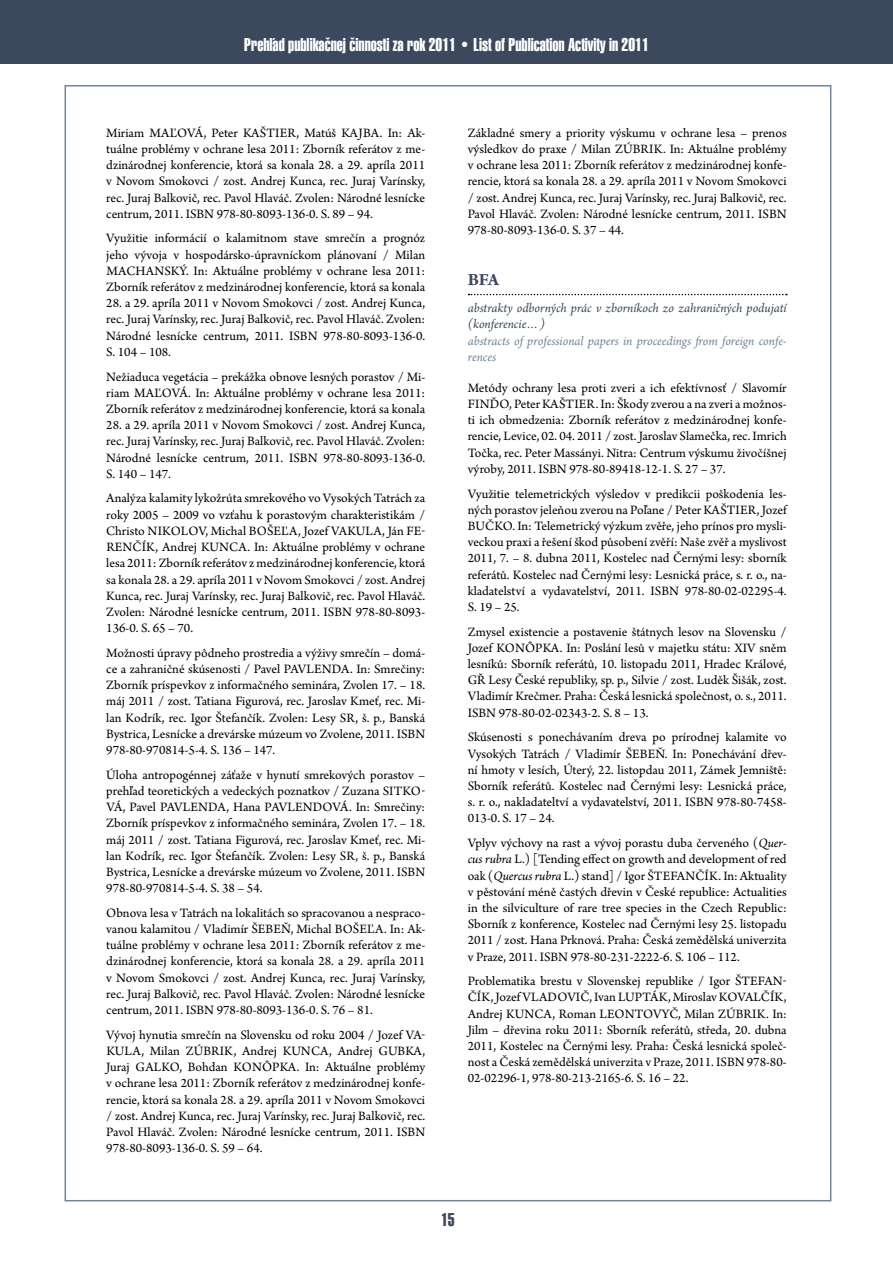
<style>
.page{position:relative;width:893px;height:1263px;background:#fff}
.page>*{position:absolute;margin:0;border:0;box-sizing:border-box;transform-origin:0 0}
.t1{font:18px "Swiss 911 AT Extra Compressed";color:#fff}
.t2{font:700 18px "Arno Pro";color:#3c485e}
.t3{font:18px "Swiss 911 AT Extra Compressed";color:#3c485e}
.t4{font:13.5px/16.2px "Arno Pro";color:#000;text-align:justify}
.t5{font:italic 13.5px/16.2px "Arno Pro";letter-spacing:-.005em;color:#3c485e}
.t6{font:italic 13.5px/16.2px "Arno Pro";letter-spacing:-.005em;color:#72859d}
.s1{font-style:italic}
</style>
<div class="page">
<div style="left:0;top:0;width:893px;height:64px;background:#3c485e"></div>
<svg style="left:468px;top:294px;width:319px;height:1px"></svg>
<h1 class="t1" style="left:244px;top:35px;width:406px">Prehľad publikačnej činnosti za rok 2011 • List of Publication Activity in 2011</h1>
<p class="t4" style="left:106px;top:125px;width:65px">Miriam Maľov</p>
<p class="t4" style="left:195px;top:125px;width:156px">á, Peter Kaštier, Matúš Kajba</p>
<p class="t4" style="left:106px;top:125px;width:320px;text-indent:273px">. In: Ak&shy;tuálne problémy v ochrane lesa 2011: Zborník referátov z me&shy;dzinárodnej konferencie, ktorá sa konala 28. a 29. apríla 2011 v Novom Smokovci / zost. Andrej Kunca, rec. Juraj Varínsky, rec. Juraj Balkovič, rec. Pavol Hlaváč. Zvolen: Národné lesnícke centrum, 2011. ISBN 978-80-8093-136-0. S. 89 – 94.</p>
<p class="t4" style="left:106px;top:231px;width:320px">Využitie informácií o kalamitnom stave smrečín a prognóz jeho vývoja v hospodársko-úpravníckom plánovaní / Milan Machansk</p>
<p class="t4" style="left:106px;top:263px;width:320px;text-align:right">ý. In: Aktuálne problémy v ochrane lesa 2011:<br>Zborník referátov z medzinárodnej konferencie, ktorá sa konala</p>
<p class="t4" style="left:106px;top:296px;width:320px">28. a 29. apríla 2011 v Novom Smokovci / zost. Andrej Kunca, rec. Juraj Varínsky, rec. Juraj Balkovič, rec. Pavol Hlaváč. Zvolen:<br>Národné lesnícke centrum, 2011. ISBN 978-80-8093-136-0.<br>S. 104 – 108.</p>
<p class="t4" style="left:106px;top:369px;width:320px">Nežiaduca vegetácia – prekážka obnove lesných porastov / Mi&shy;riam Maľov</p>
<p class="t4" style="left:106px;top:385px;width:320px;text-align:right">á. In: Aktuálne problémy v ochrane lesa 2011:<br>Zborník referátov z medzinárodnej konferencie, ktorá sa konala</p>
<p class="t4" style="left:106px;top:418px;width:320px">28. a 29. apríla 2011 v Novom Smokovci / zost. Andrej Kunca, rec. Juraj Varínsky, rec. Juraj Balkovič, rec. Pavol Hlaváč. Zvolen:<br>Národné lesnícke centrum, 2011. ISBN 978-80-8093-136-0.<br>S. 140 – 147.</p>
<p class="t4" style="left:106px;top:491px;width:320px">Analýza kalamity lykožrúta smrekového vo Vysokých Tatrách za roky 2005 – 2009 vo vzťahu k porastovým charakteristikám / Christo Nikolov</p>
<p class="t4" style="left:205px;top:523px;width:144px">, Michal Bo šeľa, Jozef Vakula</p>
<p class="t4" style="left:382px;top:523px;width:44px">, Ján Fe-</p>
<p class="t4" style="left:106px;top:540px;width:10px">renč</p>
<p class="t4" style="left:142px;top:540px;width:79px">ík, Andrej Kunca</p>
<p class="t4" style="left:106px;top:540px;width:320px;text-indent:141px">. In: Aktuálne problémy v ochrane lesa 2011: Zborník referátov z medzinárodnej konferencie, ktorá sa konala 28. a 29. apríla 2011 v Novom Smokovci / zost. Andrej Kunca, rec. Juraj Varínsky, rec. Juraj Balkovič, rec. Pavol Hlaváč.<br>Zvolen: Národné lesnícke centrum, 2011. ISBN 978-80-8093- 136-0. S. 65 – 70.</p>
<p class="t4" style="left:106px;top:645px;width:320px">Možnosti úpravy pôdneho prostredia a výživy smrečín – domá&shy;ce a zahraničné skúsenosti / Pavel Pavlenda</p>
<p class="t4" style="left:106px;top:661px;width:320px;text-indent:244px">. In: Smrečiny:<br>Zborník príspevkov z informačného seminára, Zvolen 17. – 18. máj 2011 / zost. Tatiana Figurová, rec. Jaroslav Kmeť, rec. Mi&shy;lan Kodrík, rec. Igor Štefančík. Zvolen: Lesy SR, š. p., Banská Bystrica, Lesnícke a drevárske múzeum vo Zvolene, 2011. ISBN 978-80-970814-5-4. S. 136 – 147.</p>
<p class="t4" style="left:106px;top:767px;width:320px">Úloha antropogénnej záťaže v hynutí smrekových porastov – prehľad teoretických a vedeckých poznatkov / Zuzana Sitko - vá, Pavel Pavlenda</p>
<p class="t4" style="left:106px;top:800px;width:320px;text-indent:234px">á. In: Smrečiny:<br>Zborník príspevkov z informačného seminára, Zvolen 17. – 18. máj 2011 / zost. Tatiana Figurová, rec. Jaroslav Kmeť, rec. Mi&shy;lan Kodrík, rec. Igor Štefančík. Zvolen: Lesy SR, š. p., Banská Bystrica, Lesnícke a drevárske múzeum vo Zvolene, 2011. ISBN 978-80-970814-5-4. S. 38 – 54.</p>
<p class="t4" style="left:106px;top:905px;width:320px">Obnova lesa v Tatrách na lokalitách so spracovanou a nespraco&shy;vanou kalamitou / Vladimír Šebe</p>
<p class="t4" style="left:226px;top:800px;width:55px">, Hana Pavlendov</p>
<p class="t4" style="left:106px;top:922px;width:320px;text-indent:175px">ň, Michal Bo šeľa . In: Ak&shy;tuálne problémy v ochrane lesa 2011: Zborník referátov z me&shy;dzinárodnej konferencie, ktorá sa konala 28. a 29. apríla 2011 v Novom Smokovci / zost. Andrej Kunca, rec. Juraj Varínsky, rec. Juraj Balkovič, rec. Pavol Hlaváč. Zvolen: Národné lesnícke centrum, 2011. ISBN 978-80-8093-136-0. S. 76 – 81.</p>
<p class="t4" style="left:106px;top:1027px;width:320px">Vývoj hynutia smrečín na Slovensku od roku 2004 / Jozef Va&shy;kula</p>
<p class="t4" style="left:141px;top:1043px;width:71px">, Milan Zúbrik</p>
<p class="t4" style="left:234px;top:1043px;width:68px">, Andrej Kunca</p>
<p class="t4" style="left:329px;top:1043px;width:98px">, Andrej Gub ka,</p>
<p class="t4" style="left:106px;top:1060px;width:49px">Juraj Galko</p>
<p class="t4" style="left:106px;top:1060px;width:321px;text-indent:73px">, Bohdan Kon ôpka. In: Aktuálne problémy v ochrane lesa 2011: Zborník referátov z medzinárodnej konfe&shy;rencie, ktorá sa konala 28. a 29. apríla 2011 v Novom Smokovci / zost. Andrej Kunca, rec. Juraj Varínsky, rec. Juraj Balkovič, rec.<br>Pavol Hlaváč. Zvolen: Národné lesnícke centrum, 2011. ISBN 978-80-8093-136-0. S. 59 – 64.</p>
<p class="t4" style="left:468px;top:125px;width:320px">Základné smery a priority výskumu v ochrane lesa – prenos výsledkov do praxe / Milan Zúbrik</p>
<p class="t4" style="left:468px;top:141px;width:321px;text-indent:195px">. In: Aktuálne problémy v ochrane lesa 2011: Zborník referátov z medzinárodnej konfe&shy;rencie, ktorá sa konala 28. a 29. apríla 2011 v Novom Smokovci / zost. Andrej Kunca, rec. Juraj Varínsky, rec. Juraj Balkovič, rec.<br>Pavol Hlaváč. Zvolen: Národné lesnícke centrum, 2011. ISBN 978-80-8093-136-0. S. 37 – 44.</p>
<h1 class="t2" style="left:468px;top:269px;width:33px">BFA</h1>
<p class="t5" style="left:468px;top:301px;width:320px">abstrakty odborných prác v zborníkoch zo zahraničných podujatí (konferencie…)</p>
<p class="t6" style="left:468px;top:333px;width:320px">abstracts of professional papers in proceedings from foreign confe&shy;rences</p>
<p class="t4" style="left:468px;top:380px;width:320px">Metódy ochrany lesa proti zveri a ich efektívnosť / Slavomír Finďo, Peter Kaštier. In: Škody zverou a na zveri a možnos&shy;ti ich obmedzenia: Zborník referátov z medzinárodnej konfe&shy;rencie, Levice, 02. 04. 2011 / zost. Jaroslav Slamečka, rec. Imrich Točka, rec. Peter Massányi. Nitra: Centrum výskumu živočíšnej výroby, 2011. ISBN 978-80-89418-12-1. S. 27 – 37.</p>
<p class="t4" style="left:468px;top:486px;width:320px">Využitie telemetrických výsledov v predikcii poškodenia les&shy;ných porastov jeleňou zverou na Poľane / Peter Kaštier, Jozef Bučko</p>
<p class="t4" style="left:468px;top:518px;width:321px;text-indent:45px">. In: Telemetrický výzkum zvěře, jeho prínos pro mysli&shy;veckou praxi a řešení škod působení zvěří: Naše zvěř a myslivost 2011, 7. – 8. dubna 2011, Kostelec nad Černými lesy: sborník referátů. Kostelec nad Černými lesy: Lesnická práce, s. r. o., na&shy;kladatelství a vydavatelství, 2011. ISBN 978-80-02-02295-4.<br>S. 19 – 25.</p>
<p class="t4" style="left:468px;top:624px;width:320px">Zmysel existencie a postavenie štátnych lesov na Slovensku / Jozef Kon ôpka. In: Poslání lesů v majetku státu: XIV sněm lesníků: Sborník referátů, 10. listopadu 2011, Hradec Králové, GŘ Lesy České republiky, sp. p., Silvie / zost. Luděk Šišák, zost.<br>Vladimír Krečmer. Praha: Česká lesnická společnost, o. s., 2011.<br>ISBN 978-80-02-02343-2. S. 8 – 13.</p>
<p class="t4" style="left:468px;top:730px;width:320px">Skúsenosti s ponechávaním dreva po prírodnej kalamite vo<br>Vysokých Tatrách / Vladimír Šebe</p>
<p class="t4" style="left:468px;top:746px;width:320px;text-indent:188px">ň. In: Ponechávání dřev&shy;ní hmoty v lesích, Úterý, 22. listopdau 2011, Zámek Jemniště:<br>Sborník referátů. Kostelec nad Černými lesy: Lesnická práce, s. r. o., nakladateltví a vydavatelství, 2011. ISBN 978-80-7458- 013-0. S. 17 – 24.</p>
<p class="t4" style="left:468px;top:836px;width:320px">Vplyv výchovy na rast a vývoj porastu duba červeného (<span class="s1">Quer&shy;cus rubra</span> L.) [Tending effect on growth and development of red oak (<span class="s1">Quercus rubra</span> L.) stand] / Igor Štefanč</p>
<p class="t4" style="left:468px;top:868px;width:321px;text-indent:237px">ík. In: Aktuality v pěstování méně častých dřevin v České republice: Actualities in the silviculture of rare tree species in the Czech Republic:<br>Sborník z konference, Kostelec nad Černými lesy 25. listopadu 2011 / zost. Hana Prknová. Praha: Česká zemědělská univerzita v Praze, 2011. ISBN 978-80-231-2222-6. S. 106 – 112.</p>
<p class="t4" style="left:468px;top:974px;width:292px">Problematika brestu v Slovenskej republike / Igor Štefan</p>
<p class="t4" style="left:783px;top:974px;width:5px">-</p>
<p class="t4" style="left:468px;top:990px;width:73px">čík, Jozef Vladovič</p>
<p class="t4" style="left:589px;top:990px;width:148px">, Ivan Lup ták, Miroslav Kovalč</p>
<p class="t4" style="left:770px;top:990px;width:18px">ík,</p>
<p class="t4" style="left:468px;top:1006px;width:58px">Andrej Kunca</p>
<p class="t4" style="left:552px;top:1006px;width:65px">, Roman Leon</p>
<p class="t4" style="left:635px;top:1006px;width:110px">tovyč, Milan Zúbrik</p>
<p class="t4" style="left:468px;top:1006px;width:320px;text-indent:298px">. In:<br>Jilm – dřevina roku 2011: Sborník referátů, středa, 20. dubna 2011, Kostelec na Černými lesy. Praha: Česká lesnická společ&shy;nost a Česká zemědělská univerzita v Praze, 2011. ISBN 978-80- 02-02296-1, 978-80-213-2165-6. S. 16 – 22.</p>
<h1 class="t3" style="left:441px;top:1209px;width:15px">15</h1>
</div>
